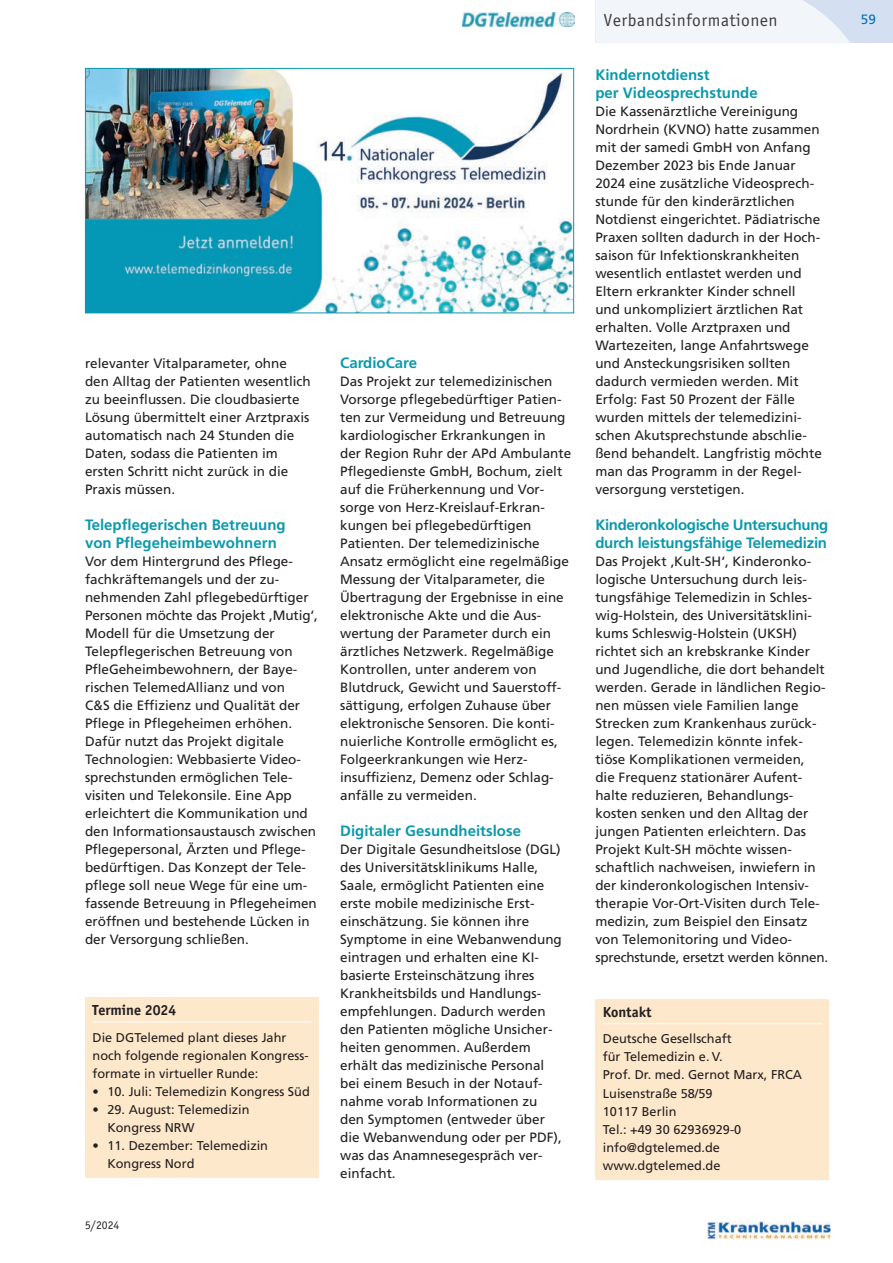
<style>
.page{position:relative;width:893px;height:1263px;background:#fff}
.page>*{position:absolute;margin:0;border:0;box-sizing:border-box;transform-origin:0 0}
.t1{font:18px "Officina Sans";letter-spacing:.03em;color:#3e3e3f}
.t2{font:700 15px/18px "Frutiger";color:#0c99ad}
.t3{font:700 15px/18px "Frutiger";letter-spacing:-.02em;color:#0c99ad}
.t4{font:700 15px "Officina Sans";color:#231f20}
.t5{font:13.5px/18px "Frutiger";color:#231f20}
.t6{font:13.5px "Frutiger";color:#0072bc}
.t7{font:12.75px/18px "Frutiger";color:#231f20}
.t8{font:12px "Officina Sans";color:#231f20}
</style>
<div class="page">
<div style="left:595px;top:0;width:298px;height:43px;background:#d4e0f1"></div>
<svg style="left:595px;top:0;width:255px;height:43px;background:#eff3f9"></svg>
<div style="left:595px;top:999px;width:234px;height:181px;background:#fee8cb"></div>
<hr style="left:603px;top:1023px;width:219px;height:1px;background:#fff">
<img style="left:708px;top:1222px;width:123px;height:18px">
<div style="left:85px;top:998px;width:234px;height:180px;background:#fee8cb"></div>
<hr style="left:93px;top:1021px;width:218px;height:1px;background:#fff">
<img style="left:463px;top:12px;width:111px;height:14px">
<img style="left:87px;top:70px;width:485px;height:241px">
<div style="left:85px;top:68px;width:489px;height:245px;border:1px solid #0c99ad"></div>
<p class="t5" style="left:85px;top:356px;width:227px">relevanter Vitalparameter, ohne den Alltag der Patienten wesentlich zu beeinflussen. Die cloudbasierte<br>Lösung übermittelt einer Arztpraxis automatisch nach 24 Stunden die<br>Daten, sodass die Patienten im ersten Schritt nicht zurück in die<br>Praxis müssen.</p>
<p class="t2" style="left:85px;top:517px;width:202px">Telepflegerischen Betreuung von Pflegeheimbewohnern</p>
<p class="t5" style="left:85px;top:554px;width:234px">Vor dem Hintergrund des Pflege&shy;fachkräftemangels und der zu - nehmenden Zahl pflegebedürftiger Personen möchte das Projekt ,Mutig‘, Modell für die Umsetzung der Telepflegerischen Betreuung von PfleGeheimbewohnern, der Baye - rischen TelemedAllianz und von<br>C&amp;S die Effizienz und Qualität der Pflege in Pflegeheimen erhöhen.<br>Dafür nutzt das Projekt digitale Technologien: Webbasierte Video&shy;sprechstunden ermöglichen Tele - visiten und Telekonsile. Eine App erleichtert die Kommunikation und den Informationsaustausch zwischen Pflegepersonal, Ärzten und Pflege&shy;bedürftigen. Das Konzept der Tele&shy;pflege soll neue Wege für eine um - fassende Betreuung in Pflegeheimen eröffnen und bestehende Lücken in der Versorgung schließen.</p>
<p class="t4" style="left:93px;top:1004px;width:85px">Termine 2024</p>
<p class="t7" style="left:93px;top:1029px;width:218px">Die DGTelemed plant dieses Jahr noch folgende regionalen Kongress&shy;formate in virtueller Runde:</p>
<p class="t7" style="left:93px;top:1083px;width:219px">• 10. Juli: Telemedizin Kongress Süd</p>
<p class="t7" style="left:107px;top:1101px;width:144px;text-indent:-15px">• 29. August: Telemedizin<br>Kongress NRW</p>
<p class="t7" style="left:107px;top:1137px;width:162px;text-indent:-15px">• 11. Dezember: Telemedizin<br>Kongress Nord</p>
<p class="t8" style="left:85px;top:1221px;width:36px">5/2024</p>
<p class="t2" style="left:340px;top:355px;width:78px">CardioCare</p>
<p class="t5" style="left:340px;top:374px;width:233px">Das Projekt zur telemedizinischen Vorsorge pflegebedürftiger Patien&shy;ten zur Vermeidung und Betreuung kardiologischer Erkrankungen in<br>der Region Ruhr der APd Ambulante Pflegedienste GmbH, Bochum, zielt auf die Früherkennung und Vor - sorge von Herz-Kreislauf-Erkran - kungen bei pflegebedürftigen Patienten. Der telemedizinische Ansatz ermöglicht eine regelmäßige Messung der Vitalparameter, die Übertragung der Er gebnisse in eine elektronische Akte und die Aus - wertung der Parameter durch ein ärztliches Netzwerk. Regelmäßige Kontrollen, unter anderem von Blutdruck, Gewicht und Sauerstoff&shy;sättigung, erfolgen Zuhause über elektronische Sensoren. Die konti - nuierliche Kontrolle ermöglicht es, Folgeerkrankungen wie Herz - insuffizienz, Demenz oder Schlag - anfälle zu vermeiden.</p>
<p class="t2" style="left:340px;top:823px;width:182px">Digitaler Gesundheitslose</p>
<p class="t5" style="left:340px;top:842px;width:223px">Der Digitale Gesundheitslose (DGL) des Universitätsklinikums Halle,<br>Saale, ermöglicht Patienten eine erste mobile medizinische Erst - einschätzung. Sie können ihre<br>Symptome in eine Webanwendung eintragen und erhalten eine KI&shy;basierte Ersteinschätzung ihres<br>Krankheitsbilds und Handlungs - empfehlungen. Dadurch werden den Patienten mögliche Unsicher - heiten genommen. Außerdem erhält das medizinische Personal bei einem Besuch in der Notauf - nahme vorab Informationen zu den Symptomen (entweder über die Webanwendung oder per PDF), was das Anamnesegespräch ver - einfacht.</p>
<p class="t1" style="left:604px;top:14px;width:175px">Verbandsinformationen</p>
<p class="t6" style="left:861px;top:14px;width:17px">59</p>
<p class="t2" style="left:595px;top:67px;width:164px">Kindernotdienst<br>per Videosprechstunde</p>
<p class="t5" style="left:595px;top:104px;width:228px">Die Kassenärztliche Vereinigung Nordrhein (KVNO) hatte zusammen mit der samedi GmbH von Anfang Dezember 2023 bis Ende Januar 2024 eine zusätzliche Videosprech&shy;stunde für den kinderärztlichen Notdienst eingerichtet. Pädiatrische Praxen sollten dadurch in der Hoch&shy;saison für Infektionskrankheiten wesentlich entlastet werden und Eltern erkrankter Kinder schnell und unkompliziert ärztlichen Rat erhalten. Volle Arztpraxen und Wartezeiten, lange Anfahrtswege und Ansteckungsrisiken sollten dadurch vermieden werden. Mit Erfolg: Fast 50 Prozent der Fälle wurden mittels der telemedizini&shy;schen Akutsprechstunde abschlie&shy;ßend behandelt. Langfristig möchte man das Programm in der Regel - versorgung verstetigen.</p>
<p class="t3" style="left:595px;top:517px;width:235px">Kinderonkologische Untersuchung durch leistungsfähige Telemedizin</p>
<p class="t5" style="left:595px;top:554px;width:234px">Das Projekt ‚Kult-SH‘, Kinderonko - logische Untersuchung durch leis&shy;tungsfähige Telemedizin in Schles&shy;wig-Holstein, des Universitätsklini&shy;kums Schleswig-Holstein (UKSH) richtet sich an krebskranke Kinder und Jugendliche, die dort behandelt werden. Gerade in ländlichen Regio&shy;nen müssen viele Familien lange Strecken zum Krankenhaus zurück - legen. Telemedizin könnte infek&shy;tiöse Komplikationen vermeiden,<br>die Frequenz stationärer Aufent - halte reduzieren, Behandlungs - kosten senken und den Alltag der jungen Patienten erleichtern. Das Projekt Kult-SH möchte wissen&shy;schaftlich nachweisen, inwiefern in der kinderonkologischen Intensiv&shy;therapie Vor-Ort-Visiten durch Tele&shy;medizin, zum Beispiel den Einsatz von Telemonitoring und Video&shy;sprechstunde, ersetzt werden können.</p>
<p class="t4" style="left:603px;top:1006px;width:50px">Kontakt</p>
<p class="t7" style="left:603px;top:1031px;width:130px">Deutsche Gesellschaft für Telemedizin e. V.</p>
<p class="t7" style="left:603px;top:1067px;width:201px">Prof. Dr. med. Gernot Marx, FRCA</p>
<p class="t7" style="left:603px;top:1085px;width:111px">Luisenstraße 58/59</p>
<p class="t7" style="left:603px;top:1103px;width:75px">10117 Berlin</p>
<p class="t7" style="left:603px;top:1121px;width:140px">Tel.: +49 30 62936929-0</p>
<p class="t7" style="left:603px;top:1139px;width:119px">info@dgtelemed.de</p>
<p class="t7" style="left:603px;top:1157px;width:119px">www.dgtelemed.de</p>
</div>
